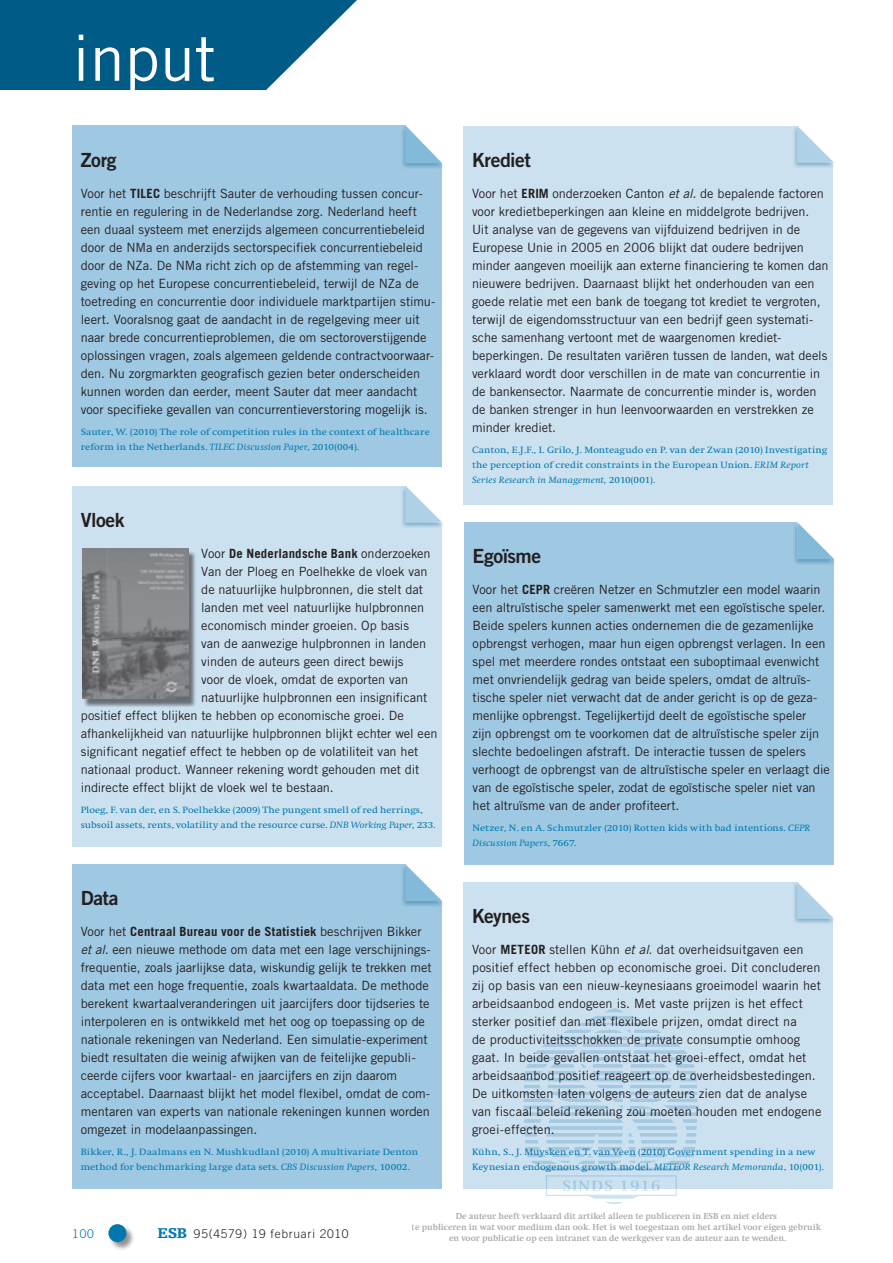
<style>
.page{position:relative;width:893px;height:1263px;background:#fff}
.page>*{position:absolute;margin:0;border:0;box-sizing:border-box;transform-origin:0 0}
.t1{font:63px "Trade Gothic";color:#fff}
.t2{font:19.5px "Trade Gothic Bold Two";letter-spacing:-.025em;color:#231f20}
.t3{font:12.75px/18px "Trade Gothic";color:#231f20}
.t4{font:700 12.75px "Trade Gothic";letter-spacing:.015em;color:#231f20}
.t5{font:300 12px "Trade Gothic";letter-spacing:.06em;color:#231f20}
.t6{font:300 12px "Trade Gothic";color:#0078ae}
.t7{font:9.45px/15px "Swift";letter-spacing:.005em;color:#0078ae;scale:1.11 1}
.t8{font:700 9px/10.8px "Swift";color:#6c6d70;text-align:center}
.s1{font-weight:700}
.s2{font-style:italic}
.s3{font-weight:400}
.s4{font-family:"Egyptienne F";font-weight:900;font-size:15px;color:#0078ae}
</style>
<div class="page">
<div style="left:108px;top:1224px;width:27px;height:27px;background:#231f20;opacity:.5"></div>
<div style="left:108px;top:1224px;width:18px;height:18px;background:#0078ae;border-radius:50%"></div>
<svg style="left:0;top:0;width:357px;height:90px;background:#207196"></svg>
<div style="left:72px;top:125px;width:370px;height:342px;background:#9fc8e2"></div>
<div style="left:400px;top:123px;width:44px;height:46px;background:#005c87;opacity:.39"></div>
<svg style="left:405px;top:125px;width:37px;height:38px"></svg>
<div style="left:72px;top:486px;width:370px;height:360px;background:#cce1f0"></div>
<div style="left:400px;top:483px;width:44px;height:45px;background:#005c87;opacity:.39"></div>
<svg style="left:405px;top:486px;width:37px;height:36px"></svg>
<div style="left:72px;top:864px;width:370px;height:324px;background:#9fc8e2"></div>
<div style="left:400px;top:862px;width:44px;height:44px;background:#005c87;opacity:.39"></div>
<svg style="left:405px;top:864px;width:37px;height:37px"></svg>
<div style="left:463px;top:126px;width:370px;height:378px;background:#cce1f0"></div>
<div style="left:792px;top:123px;width:44px;height:45px;background:#005c87;opacity:.39"></div>
<svg style="left:797px;top:126px;width:37px;height:37px"></svg>
<div style="left:463px;top:882px;width:370px;height:306px;background:#cce1f0"></div>
<div style="left:792px;top:880px;width:44px;height:44px;background:#005c87;opacity:.39"></div>
<svg style="left:797px;top:882px;width:37px;height:37px"></svg>
<div style="left:464px;top:522px;width:370px;height:342px;background:#9fc8e2"></div>
<div style="left:792px;top:520px;width:44px;height:44px;background:#005c87;opacity:.39"></div>
<svg style="left:797px;top:522px;width:37px;height:37px"></svg>
<div style="left:83px;top:550px;width:114px;height:157px;background:#231f20;opacity:.59"></div>
<img style="left:82px;top:549px;width:107px;height:150px">
<svg style="left:510px;top:1008px;width:198px;height:196px"></svg>
<h1 class="t1" style="left:72px;top:20px;width:145px">input</h1>
<h2 class="t2" style="left:81px;top:147px;width:37px">Zorg</h2>
<p class="t3" style="left:81px;top:184px;width:57px">Voor het <span class="s1">TILEC</span></p>
<p class="t3" style="left:81px;top:184px;width:356px;text-indent:83px">beschrijft Sauter de verhouding tussen concur&shy;rentie en regulering in de Nederlandse zorg. Nederland heeft een duaal systeem met enerzijds algemeen concurrentiebeleid door de NMa en anderzijds sectorspecifiek concurrentiebeleid door de NZa. De NMa richt zich op de afstemming van regel&shy;geving op het Europese concurrentiebeleid, terwijl de NZa de toetreding en concurrentie door individuele marktpartijen stimu&shy;leert. Vooralsnog gaat de aandacht in de regelgeving meer uit naar brede concurrentieproblemen, die om sectoroverstijgende oplossingen vragen, zoals algemeen geldende contractvoorwaar&shy;den. Nu zorgmarkten geografisch gezien beter onderscheiden kunnen worden dan eerder, meent Sauter dat meer aandacht voor specifieke gevallen van concurrentieverstoring mogelijk is.</p>
<p class="t7" style="left:81px;top:425px;width:316px">Sauter, W. (2010) The role of competition rules in the context of healthcare reform in the Netherlands. <span class="s2">TILEC Discussion Paper</span>, 2010(004).</p>
<h2 class="t2" style="left:81px;top:507px;width:45px">Vloek</h2>
<p class="t4" style="left:201px;top:546px;width:231px"><span class="s3">Voor</span> De Nederlandsche Bank <span class="s3">onderzoeken</span></p>
<p class="t3" style="left:201px;top:562px;width:228px">Van der Ploeg en Poelhekke de vloek van</p>
<p class="t3" style="left:201px;top:580px;width:223px">de natuurlijke hulpbronnen<span class="s2">,</span> die stelt dat</p>
<p class="t3" style="left:201px;top:598px;width:225px">landen met veel natuurlijke hulpbronnen</p>
<p class="t3" style="left:201px;top:616px;width:209px">economisch minder groeien. Op basis</p>
<p class="t3" style="left:201px;top:634px;width:227px">van de aanwezige hulpbronnen in landen</p>
<p class="t3" style="left:201px;top:652px;width:204px">vinden de auteurs geen direct bewijs</p>
<p class="t3" style="left:201px;top:670px;width:209px">voor de vloek, omdat de exporten van</p>
<p class="t3" style="left:201px;top:688px;width:228px">natuurlijke hulpbronnen een insignificant</p>
<p class="t3" style="left:81px;top:706px;width:325px">positief effect blijken te hebben op economische groei. De</p>
<p class="t3" style="left:81px;top:724px;width:358px">afhankelijkheid van natuurlijke hulpbronnen blijkt echter wel een</p>
<p class="t3" style="left:81px;top:742px;width:339px">significant negatief effect te hebben op de volatiliteit van het</p>
<p class="t3" style="left:81px;top:760px;width:340px">nationaal product. Wanneer rekening wordt gehouden met dit</p>
<p class="t3" style="left:81px;top:778px;width:254px">indirecte effect blijkt de vloek wel te bestaan.</p>
<p class="t7" style="left:81px;top:803px;width:321px">Ploeg, F. van der, en S. Poelhekke (2009) The pungent smell of red herrings, subsoil assets, rents, volatility and the resource curse. <span class="s2">DNB Working Paper</span>, 233.</p>
<h2 class="t2" style="left:81px;top:885px;width:39px">Data</h2>
<p class="t3" style="left:81px;top:922px;width:352px">Voor het <span class="s1">Centraal Bureau voor de Statistiek</span> beschrijven Bikker <span class="s2">et al.</span> een nieuwe methode om data met een lage verschijnings&shy;frequentie, zoals jaarlijkse data, wiskundig gelijk te trekken met data met een hoge frequentie, zoals kwartaaldata. De methode berekent kwartaalveranderingen uit jaarcijfers door tijdseries te interpoleren en is ontwikkeld met het oog op toepassing op de nationale rekeningen van Nederland. Een simulatie-experiment biedt resultaten die weinig afwijken van de feitelijke gepubli&shy;ceerde cijfers voor kwartaal- en jaarcijfers en zijn daarom acceptabel. Daarnaast blijkt het model flexibel, omdat de com&shy;mentaren van experts van nationale rekeningen kunnen worden omgezet in modelaanpassingen.</p>
<p class="t7" style="left:81px;top:1145px;width:305px">Bikker, R., J. Daalmans en N. Mushkudlanl (2010) A multivariate Denton method for benchmarking large data sets. <span class="s2">CBS Discussion Papers</span>, 10002.</p>
<h2 class="t2" style="left:472px;top:147px;width:61px">Krediet</h2>
<p class="t3" style="left:472px;top:184px;width:57px">Voor het <span class="s1">ERIM</span></p>
<p class="t3" style="left:472px;top:184px;width:358px;text-indent:80px">onderzoeken Canton <span class="s2">et al.</span> de bepalende factoren voor kredietbeperkingen aan kleine en middelgrote bedrijven.<br>Uit analyse van de gegevens van vijfduizend bedrijven in de Europese Unie in 2005 en 2006 blijkt dat oudere bedrijven minder aangeven moeilijk aan externe financiering te komen dan nieuwere bedrijven. Daarnaast blijkt het onderhouden van een goede relatie met een bank de toegang tot krediet te vergroten, terwijl de eigendomsstructuur van een bedrijf geen systemati&shy;sche samenhang vertoont met de waargenomen krediet&shy;beperkingen. De resultaten variëren tussen de landen, wat deels verklaard wordt door verschillen in de mate van concurrentie in de bankensector. Naarmate de concurrentie minder is, worden de banken strenger in hun leenvoorwaarden en verstrekken ze minder krediet.</p>
<p class="t7" style="left:472px;top:443px;width:322px">Canton, E.J.F., I. Grilo, J. Monteagudo en P. van der Zwan (2010) Investigating the perception of credit constraints in the European Union. <span class="s2">ERIM Report<br>Series Research in Management,</span> 2010(001).</p>
<h2 class="t2" style="left:473px;top:543px;width:70px">Egoïsme</h2>
<p class="t3" style="left:473px;top:580px;width:58px">Voor het <span class="s1">CEPR</span></p>
<p class="t3" style="left:473px;top:580px;width:359px;text-indent:81px">creëren Netzer en Schmutzler een model waarin een altruïstische speler samenwerkt met een egoïstische speler.<br>Beide spelers kunnen acties ondernemen die de gezamenlijke opbrengst verhogen, maar hun eigen opbrengst verlagen. In een spel met meerdere rondes ontstaat een suboptimaal evenwicht met onvriendelijk gedrag van beide spelers, omdat de altruïs&shy;tische speler niet verwacht dat de ander gericht is op de geza&shy;menlijke opbrengst. Tegelijkertijd deelt de egoïstische speler<br>zijn opbrengst om te voorkomen dat de altruïstische speler zijn slechte bedoelingen afstraft. De interactie tussen de spelers verhoogt de opbrengst van de altruïstische speler en verlaagt die van de egoïstische speler, zodat de egoïstische speler niet van het altruïsme van de ander profiteert.</p>
<p class="t7" style="left:473px;top:821px;width:306px">Netzer, N. en A. Schmutzler (2010) Rotten kids with bad intentions. <span class="s2">CEPR<br>Discussion Papers</span>, 7667.</p>
<h2 class="t2" style="left:472px;top:903px;width:59px">Keynes</h2>
<p class="t4" style="left:472px;top:942px;width:37px"><span class="s3">Voor</span> METEOR</p>
<p class="t3" style="left:472px;top:940px;width:351px;text-indent:77px">stellen Kühn <span class="s2">et al.</span> dat overheidsuitgaven een positief effect hebben op economische groei. Dit concluderen zij op basis van een nieuw-keynesiaans groeimodel waarin het arbeidsaanbod endogeen is. Met vaste prijzen is het effect sterker positief dan met flexibele prijzen, omdat direct na<br>de productiviteitsschokken de private consumptie omhoog gaat. In beide gevallen ontstaat het groei-effect, omdat het arbeidsaanbod positief reageert op de overheidsbestedingen.<br>De uitkomsten laten volgens de auteurs zien dat de analyse van fiscaal beleid rekening zou moeten houden met endogene groei-effecten.</p>
<p class="t7" style="left:472px;top:1145px;width:319px">Kühn, S., J. Muysken en T. van Veen (2010) Government spending in a new<br>Keynesian endogenous growth model. <span class="s2">METEOR Research Memoranda</span>, 10(001).</p>
<p class="t6" style="left:72px;top:1226px;width:23px">100</p>
<p class="t5" style="left:157px;top:1226px;width:193px"><span class="s4">ESB</span> 95(4579) 19 februari 2010</p>
<p class="t8" style="left:412px;top:1211px;width:411px">De auteur heeft verklaard dit artikel alleen te publiceren in ESB en niet elders<br>te publiceren in wat voor medium dan ook. Het is wel toegestaan om het artikel voor eigen gebruik en voor publicatie op een intranet van de werkgever van de auteur aan te wenden.</p>
</div>
